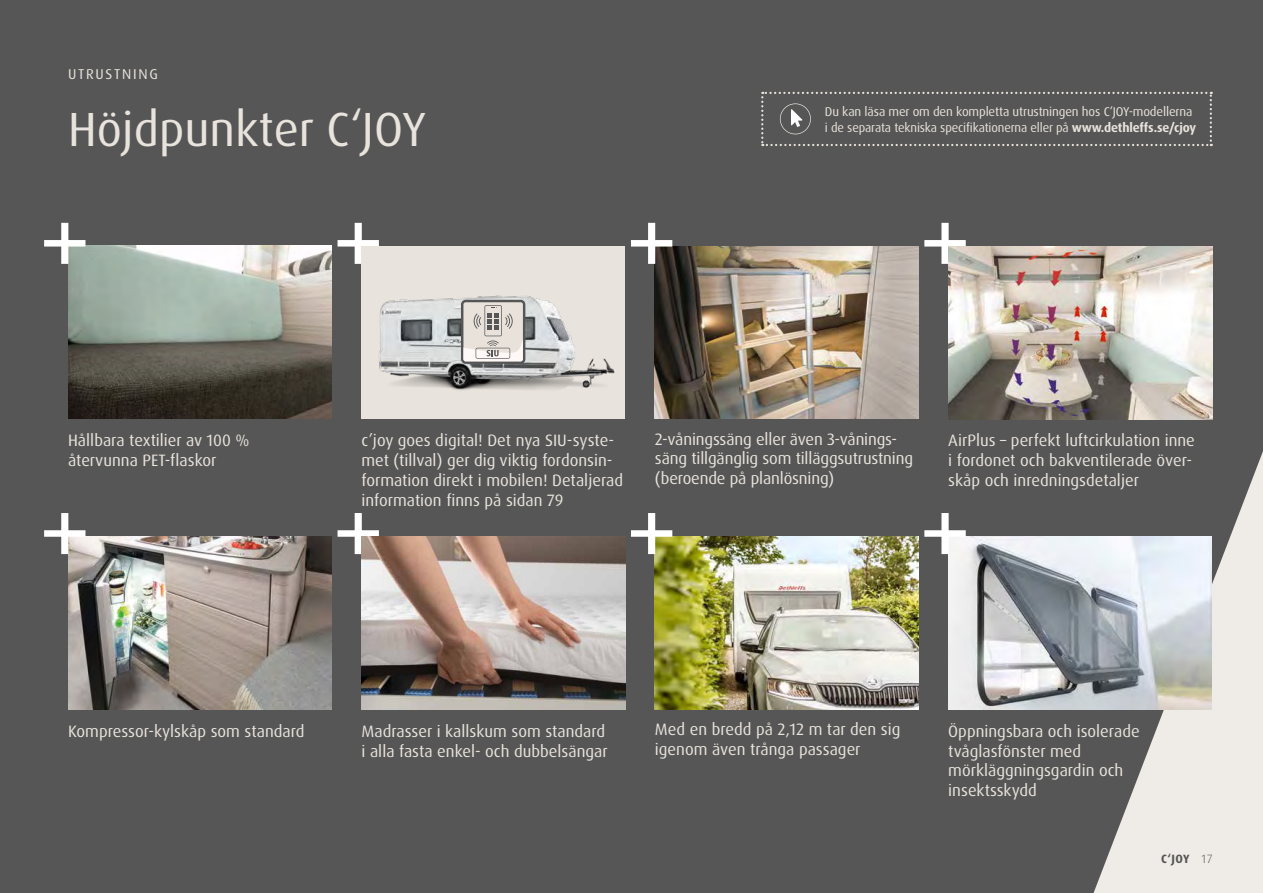
<style>
.page{position:relative;width:1263px;height:893px;background:#565656}
.page>*{position:absolute;margin:0;border:0;box-sizing:border-box;transform-origin:0 0}
.t1{font:48px "Dax Pro";color:#e8e3dc}
.t2{font:16.5px/19.8px "Dax Pro";color:#e8e3dc}
.t3{font:14.25px "Dax Pro";letter-spacing:.12em;color:#e8e3dc}
.t4{font:12.75px/16.5px "Dax OT";letter-spacing:-.01em;color:#e8e3dc}
.t5{font:700 12px "Dax Pro";color:#565656}
.s1{font-weight:700}
.s2{font-family:"Dax OT";font-weight:300}
</style>
<div class="page">
<svg style="left:1093px;top:451px;width:170px;height:442px;background:#b6b4b1"></svg>
<img style="left:68px;top:246px;width:264px;height:173px">
<img style="left:68px;top:536px;width:264px;height:173px">
<img style="left:655px;top:246px;width:263px;height:173px">
<img style="left:655px;top:537px;width:263px;height:172px">
<img style="left:948px;top:537px;width:264px;height:172px">
<svg style="left:44px;top:223px;width:41px;height:41px"></svg>
<svg style="left:44px;top:513px;width:41px;height:41px"></svg>
<svg style="left:338px;top:223px;width:41px;height:41px"></svg>
<svg style="left:338px;top:513px;width:41px;height:41px"></svg>
<svg style="left:631px;top:223px;width:41px;height:41px"></svg>
<svg style="left:631px;top:513px;width:41px;height:41px"></svg>
<svg style="left:924px;top:223px;width:42px;height:41px"></svg>
<svg style="left:924px;top:513px;width:42px;height:41px"></svg>
<img style="left:948px;top:246px;width:264px;height:173px">
<div style="left:761px;top:92px;width:451px;height:54px;background:#565656"></div>
<img style="left:361px;top:537px;width:264px;height:172px">
<img style="left:342px;top:240px;width:289px;height:193px">
<svg style="left:461px;top:300px;width:64px;height:64px;background:#c8c3bf"></svg>
<p class="t3" style="left:68px;top:65px;width:91px">UTRUSTNING</p>
<h1 class="t1" style="left:68px;top:99px;width:360px">Höjdpunkter C‘JOY</h1>
<p class="t4" style="left:825px;top:103px;width:373px">Du kan läsa mer om den kompletta utrustningen hos C‘JOY-modellerna i de separata tekniska specifikationerna eller på <span class="s1">www.dethleffs.se/cjoy</span></p>
<p class="t2" style="left:68px;top:431px;width:183px">Hållbara textilier av 100 % återvunna PET-flaskor</p>
<p class="t2" style="left:361px;top:431px;width:263px">c’joy goes digital! Det nya SIU-syste&shy;met (tillval) ger dig viktig fordonsin&shy;formation direkt i mobilen! Detaljerad information finns på sidan 79</p>
<p class="t2" style="left:655px;top:429px;width:260px">2-våningssäng eller även 3-vånings&shy;säng tillgänglig som tilläggsutrustning (beroende på planlösning)</p>
<p class="t2" style="left:948px;top:431px;width:248px">AirPlus – perfekt luftcirkulation inne i fordonet och bakventilerade över&shy;skåp och inredningsdetaljer</p>
<p class="t2" style="left:68px;top:721px;width:238px">Kompressor-kylskåp som standard</p>
<p class="t2" style="left:361px;top:721px;width:248px">Madrasser i kallskum som standard i alla fasta enkel- och dubbelsängar</p>
<p class="t2" style="left:655px;top:719px;width:247px">Med en bredd på 2,12 m tar den sig igenom även trånga passager</p>
<p class="t2" style="left:948px;top:721px;width:193px">Öppningsbara och isolerade tvåglasfönster med mörkläggningsgardin och insektsskydd</p>
<p class="t5" style="left:1161px;top:851px;width:53px">C‘JOY <span class="s2">17</span></p>
</div>
